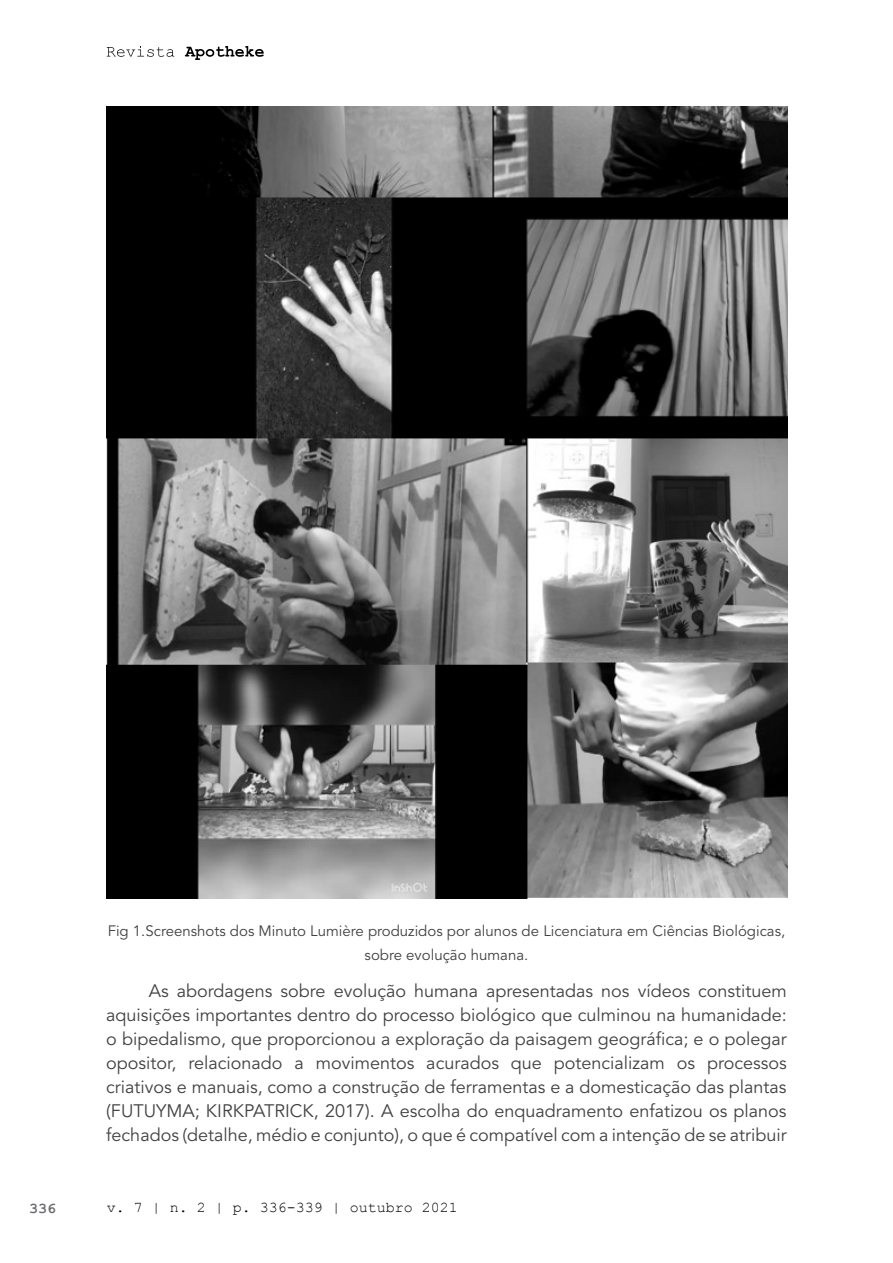
<style>
.page{position:relative;width:893px;height:1263px;background:#fff}
.page>*{position:absolute;margin:0;border:0;box-sizing:border-box;transform-origin:0 0}
.t1{font:18px/24px "Avenir LT Std";color:#414042;text-align:justify}
.t2{font:15px/24px "Avenir LT Std";color:#414042;text-align:center}
.t3{font:15px "Courier New";color:#000}
.t4{font:700 15px "Courier New";color:#6b6c6f}
</style>
<div class="page">
<svg style="left:107px;top:46px;width:67px;height:11px"></svg>
<svg style="left:185px;top:46px;width:79px;height:14px"></svg>
<img style="left:107px;top:106px;width:680px;height:792px">
<p class="t2" style="left:108px;top:919px;width:679px">Fig 1.Screenshots dos Minuto Lumière produzidos por alunos de Licenciatura em Ciências Biológicas, sobre evolução humana.</p>
<p class="t1" style="left:106px;top:979px;width:682px;text-indent:43px">As abordagens sobre evolução humana apresentadas nos vídeos constituem aquisições importantes dentro do processo biológico que culminou na humanidade: o bipedalismo, que proporcionou a exploração da paisagem geográfica; e o polegar opositor, relacionado a movimentos acurados que potencializam os processos criativos e manuais, como a construção de ferramentas e a domesticação das plantas (FUTUYMA; KIRKPATRICK, 2017). A escolha do enquadramento enfatizou os planos fechados (detalhe, médio e conjunto), o que é compatível com a intenção de se atribuir</p>
<p class="t4" style="left:29px;top:1199px;width:28px">336</p>
<p class="t3" style="left:107px;top:1198px;width:353px">v. 7 | n. 2 | p. 336-339 | outubro 2021</p>
</div>
